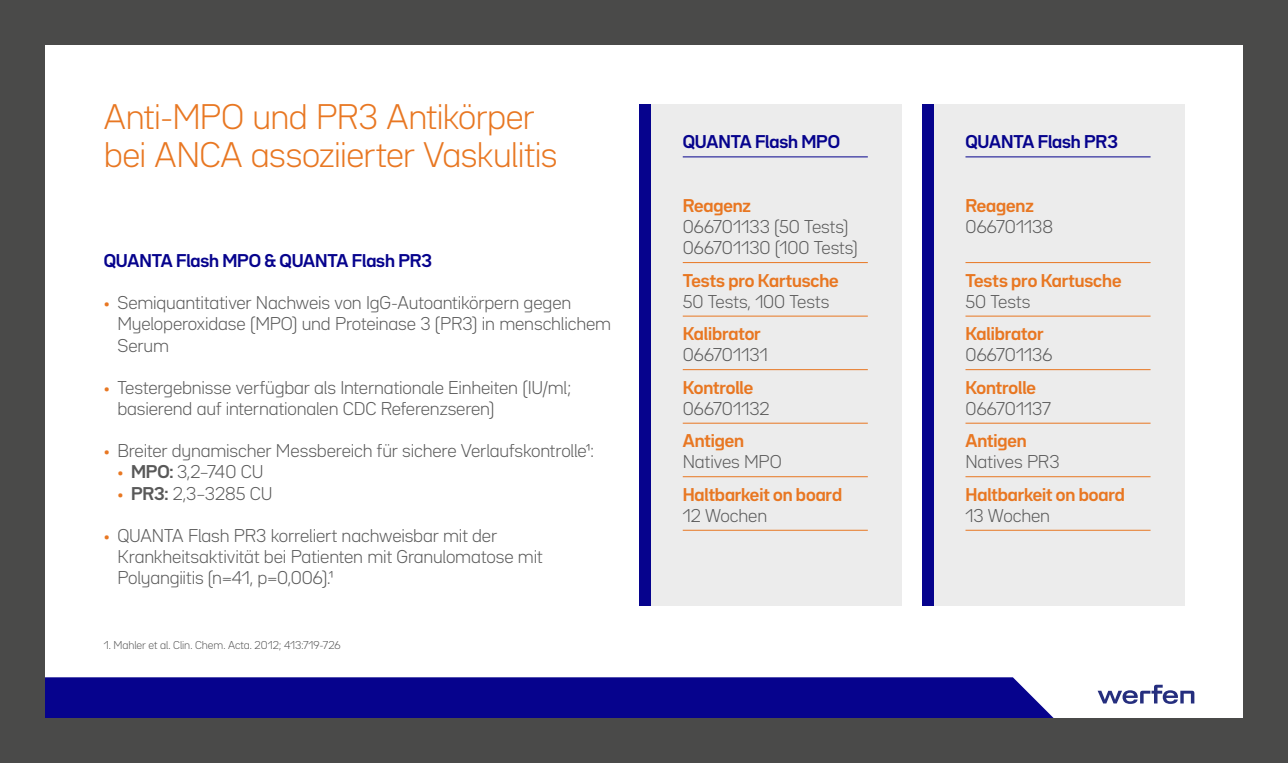
<style>
.page{position:relative;width:1288px;height:763px;background:#fff}
.page>*{position:absolute;margin:0;border:0;box-sizing:border-box;transform-origin:0 0}
.t1{font:300 31.25px/37.5px "Bw Seido Raw";letter-spacing:-.02em;color:#e87722}
.t2{font:300 16.25px/21.1px "Bw Seido Raw";letter-spacing:-.01em;color:#595959}
.t3{font:700 16.25px "Bw Seido Raw";letter-spacing:-.005em;color:#e87722}
.t4{font:700 16.25px "Bw Seido Raw";letter-spacing:-.01em;color:#06038d}
.t5{font:300 10px "Bw Seido Raw";letter-spacing:-.01em;color:#595959}
.s1{font-weight:700;color:#e87722}
.s2{font-weight:700}
</style>
<div class="page">
<svg style="left:1097px;top:684px;width:97px;height:19px"></svg>
<div style="left:44px;top:677px;width:1010px;height:41px;background:#06038d"></div>
<div style="left:639px;top:104px;width:263px;height:501px;background:#ececec"></div>
<div style="left:922px;top:104px;width:262px;height:501px;background:#ececec"></div>
<div style="left:639px;top:104px;width:12px;height:501px;background:#06038d"></div>
<div style="left:922px;top:104px;width:11px;height:501px;background:#06038d"></div>
<hr style="left:682px;top:156px;width:186px;height:1px;background:#06038d">
<hr style="left:682px;top:262px;width:186px;height:1px;background:#e87722">
<hr style="left:682px;top:316px;width:186px;height:1px;background:#e87722">
<hr style="left:682px;top:369px;width:186px;height:1px;background:#e87722">
<hr style="left:682px;top:423px;width:186px;height:1px;background:#e87722">
<hr style="left:682px;top:476px;width:186px;height:1px;background:#e87722">
<hr style="left:682px;top:530px;width:186px;height:1px;background:#e87722">
<hr style="left:965px;top:156px;width:185px;height:1px;background:#06038d">
<hr style="left:965px;top:262px;width:185px;height:1px;background:#e87722">
<hr style="left:965px;top:316px;width:185px;height:1px;background:#e87722">
<hr style="left:965px;top:369px;width:185px;height:1px;background:#e87722">
<hr style="left:965px;top:423px;width:185px;height:1px;background:#e87722">
<hr style="left:965px;top:476px;width:185px;height:1px;background:#e87722">
<hr style="left:965px;top:530px;width:185px;height:1px;background:#e87722">
<div style="left:0;top:0;width:1288px;height:44px;background:#4a4a49"></div>
<div style="left:0;top:718px;width:1288px;height:44px;background:#4a4a49"></div>
<div style="left:0;top:0;width:44px;height:762px;background:#4a4a49"></div>
<div style="left:1243px;top:0;width:45px;height:762px;background:#4a4a49"></div>
<h1 class="t1" style="left:104px;top:98px;width:455px">Anti-MPO und PR3 Antikörper bei ANCA assoziierter Vaskulitis</h1>
<p class="t4" style="left:104px;top:250px;width:330px">QUANTA Flash MPO &amp; QUANTA Flash PR3</p>
<p class="t2" style="left:117px;top:292px;width:495px;text-indent:-14px"><span class="s1">•</span> Semiquantitativer Nachweis von IgG-Autoantikörpern gegen<br>Myeloperoxidase (MPO) und Proteinase 3 (PR3) in menschlichem<br>Serum</p>
<p class="t2" style="left:117px;top:377px;width:455px;text-indent:-14px"><span class="s1">•</span> Testergebnisse verfügbar als Internationale Einheiten (IU/ml; basierend auf internationalen CDC Referenzseren)</p>
<p class="t2" style="left:104px;top:440px;width:492px"><span class="s1">•</span> Breiter dynamischer Messbereich für sichere Verlaufskontrolle1:</p>
<p class="t2" style="left:117px;top:461px;width:147px"><span class="s1">•</span> <span class="s2">MPO:</span> 3,2–740 CU</p>
<p class="t2" style="left:117px;top:482px;width:157px"><span class="s1">•</span> <span class="s2">PR3:</span> 2,3–3285 CU</p>
<p class="t2" style="left:117px;top:524px;width:427px;text-indent:-14px"><span class="s1">•</span> QUANTA Flash PR3 korreliert nachweisbar mit der<br>Krankheitsaktivität bei Patienten mit Granulomatose mit<br>Polyangiitis (n=41, p=0,006).1</p>
<p class="t5" style="left:104px;top:638px;width:238px">1. Mahler et al. Clin. Chem. Acta. 2012; 413:719-726</p>
<p class="t4" style="left:682px;top:131px;width:159px">QUANTA Flash MPO</p>
<p class="t3" style="left:682px;top:194px;width:70px">Reagenz</p>
<p class="t2" style="left:682px;top:216px;width:176px">066701133 (50 Tests)<br>066701130 (100 Tests)</p>
<p class="t3" style="left:682px;top:269px;width:157px">Tests pro Kartusche</p>
<p class="t2" style="left:682px;top:290px;width:148px">50 Tests, 100 Tests</p>
<p class="t3" style="left:682px;top:323px;width:79px">Kalibrator</p>
<p class="t2" style="left:682px;top:344px;width:87px">066701131</p>
<p class="t3" style="left:682px;top:376px;width:72px">Kontrolle</p>
<p class="t2" style="left:682px;top:397px;width:88px">066701132</p>
<p class="t3" style="left:682px;top:430px;width:63px">Antigen</p>
<p class="t2" style="left:682px;top:451px;width:101px">Natives MPO</p>
<p class="t3" style="left:682px;top:483px;width:161px">Haltbarkeit on board</p>
<p class="t2" style="left:682px;top:504px;width:86px">12 Wochen</p>
<p class="t4" style="left:965px;top:131px;width:154px">QUANTA Flash PR3</p>
<p class="t3" style="left:965px;top:194px;width:70px">Reagenz</p>
<p class="t2" style="left:965px;top:216px;width:89px">066701138</p>
<p class="t3" style="left:965px;top:269px;width:157px">Tests pro Kartusche</p>
<p class="t2" style="left:965px;top:290px;width:66px">50 Tests</p>
<p class="t3" style="left:965px;top:323px;width:79px">Kalibrator</p>
<p class="t2" style="left:965px;top:344px;width:88px">066701136</p>
<p class="t3" style="left:965px;top:376px;width:72px">Kontrolle</p>
<p class="t2" style="left:965px;top:397px;width:87px">066701137</p>
<p class="t3" style="left:965px;top:430px;width:63px">Antigen</p>
<p class="t2" style="left:965px;top:451px;width:96px">Natives PR3</p>
<p class="t3" style="left:965px;top:483px;width:161px">Haltbarkeit on board</p>
<p class="t2" style="left:965px;top:504px;width:86px">13 Wochen</p>
</div>
